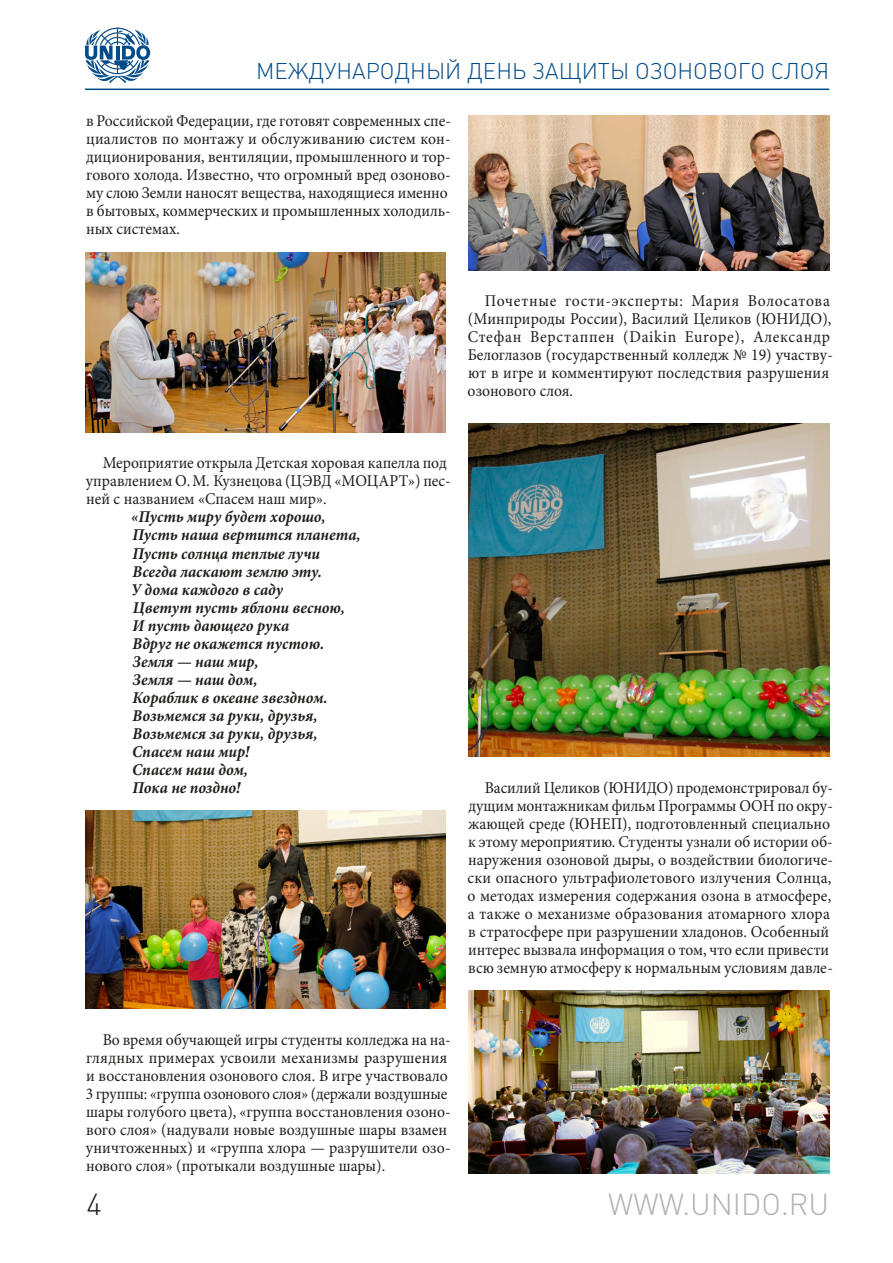
<style>
.page{position:relative;width:893px;height:1263px;background:#fff}
.page>*{position:absolute;margin:0;border:0;box-sizing:border-box;transform-origin:0 0}
.t1{font:30px "Plumb Light C";color:#b3b2b2}
.t2{font:30px "Plumb Light C";color:#1d1d1b}
.t3{font:22.5px "Plumb Light C";color:#004b89}
.t4{font:16.5px/18px "Minion Pro";color:#1d1d1b;scale:.95 1}
.t5{font:italic 700 16.5px/18px "Minion Pro";color:#1d1d1b;scale:.95 1}
.t6{font:16.5px "Minion Pro";color:#1d1d1b;scale:.94 1}
</style>
<div class="page">
<hr style="left:85px;top:89px;width:744px;height:1px;background:#004b89">
<img style="left:85px;top:252px;width:361px;height:180px">
<img style="left:85px;top:810px;width:361px;height:198px">
<img style="left:468px;top:116px;width:361px;height:154px">
<img style="left:468px;top:423px;width:361px;height:333px">
<img style="left:468px;top:991px;width:361px;height:183px">
<svg style="left:85px;top:28px;width:65px;height:55px"></svg>
<h2 class="t3" style="left:256px;top:58px;width:35px">МЕЖДУНАРОДНЫЙ</h2>
<h2 class="t3" style="left:467px;top:58px;width:16px">ДЕНЬ</h2>
<h2 class="t3" style="left:532px;top:58px;width:17px">ЗАЩИТЫ</h2>
<h2 class="t3" style="left:635px;top:58px;width:16px">ОЗОНОВОГО</h2>
<h2 class="t3" style="left:771px;top:58px;width:13px">СЛОЯ</h2>
<p class="t4" style="left:86px;top:112px;width:386px">в Российской Федерации, где готовят современных спе&shy;циалистов по монтажу и обслуживанию систем кон&shy;диционирования, вентиляции, промышленного и тор&shy;гового холода. Известно, что огромный вред озоново&shy;му слою Земли наносят вещества, находящиеся именно в бытовых, коммерческих и промышленных холодиль&shy;ных системах.</p>
<p class="t4" style="left:468px;top:292px;width:383px;text-indent:17px">Почетные гости-эксперты: Мария Волосатова (Минприроды России), Василий Целиков (ЮНИДО</p>
<p class="t4" style="left:468px;top:310px;width:386px;text-indent:355px">), Стефан Верстаппен (Daikin Europe), Александр Белоглазов (государственный колледж № 19) участву&shy;ют в игре и комментируют последствия разрушения озонового слоя.</p>
<p class="t4" style="left:86px;top:454px;width:381px;text-indent:17px">Мероприятие открыла Детская хоровая капелла под управлением О.М. Кузнецова (ЦЭВД «МОЦАРТ</p>
<p class="t4" style="left:408px;top:472px;width:46px">») пес-</p>
<p class="t4" style="left:86px;top:490px;width:255px">ней с названием «Спасем наш мир».</p>
<p class="t5" style="left:131px;top:508px;width:243px">«Пусть миру будет хорошо,<br>Пусть наша вертится планета,<br>Пусть солнца теплые лучи<br>Всегда ласкают землю эту.<br>У дома каждого в саду<br>Цветут пусть яблони весною,<br>И пусть дающего рука<br>Вдруг не окажется пустою.<br>Земля — наш мир,<br>Земля — наш дом,<br>Кораблик в океане звездном.<br>Возьмемся за руки, друзья,<br>Возьмемся за руки, друзья,<br>Спасем наш мир!<br>Спасем наш дом,<br>Пока не поздно!</p>
<p class="t4" style="left:468px;top:778px;width:385px;text-indent:200px">) продемонстрировал бу&shy;дущим монтажникам фильм Программы ООН</p>
<p class="t4" style="left:485px;top:778px;width:144px">Василий Целиков (ЮНИДО</p>
<p class="t6" style="left:777px;top:794px;width:60px">по окру-</p>
<p class="t4" style="left:468px;top:814px;width:386px;text-indent:155px">), подготовленный специально к этому мероприятию. Студенты узнали об истории об&shy;наружения озоновой дыры, о воздействии биологиче&shy;ски опасного ультрафиолетового излучения Солнца, о методах измерения содержания озона в атмосфере, а также о механизме образования атомарного хлора в стратосфере при разрушении хладонов. Особенный интерес вызвала информация о том, что если привести всю земную атмосферу к нормальным условиям давле-</p>
<p class="t4" style="left:468px;top:814px;width:126px">жающей среде (ЮНЕП</p>
<p class="t4" style="left:86px;top:1030px;width:386px;text-indent:17px">Во время обучающей игры студенты колледжа на на&shy;глядных примерах усвоили механизмы разрушения и восстановления озонового слоя. В игре участвовало 3 группы: «группа озонового слоя» (держали воздушные шары голубого цвета), «группа восстановления озоно&shy;вого слоя» (надували новые воздушные шары взамен уничтоженных) и «группа хлора — разрушители озо&shy;нового слоя» (протыкали воздушные шары).</p>
<h1 class="t2" style="left:86px;top:1187px;width:17px">4</h1>
<h1 class="t1" style="left:608px;top:1187px;width:223px">WWW.UNIDO.RU</h1>
</div>
